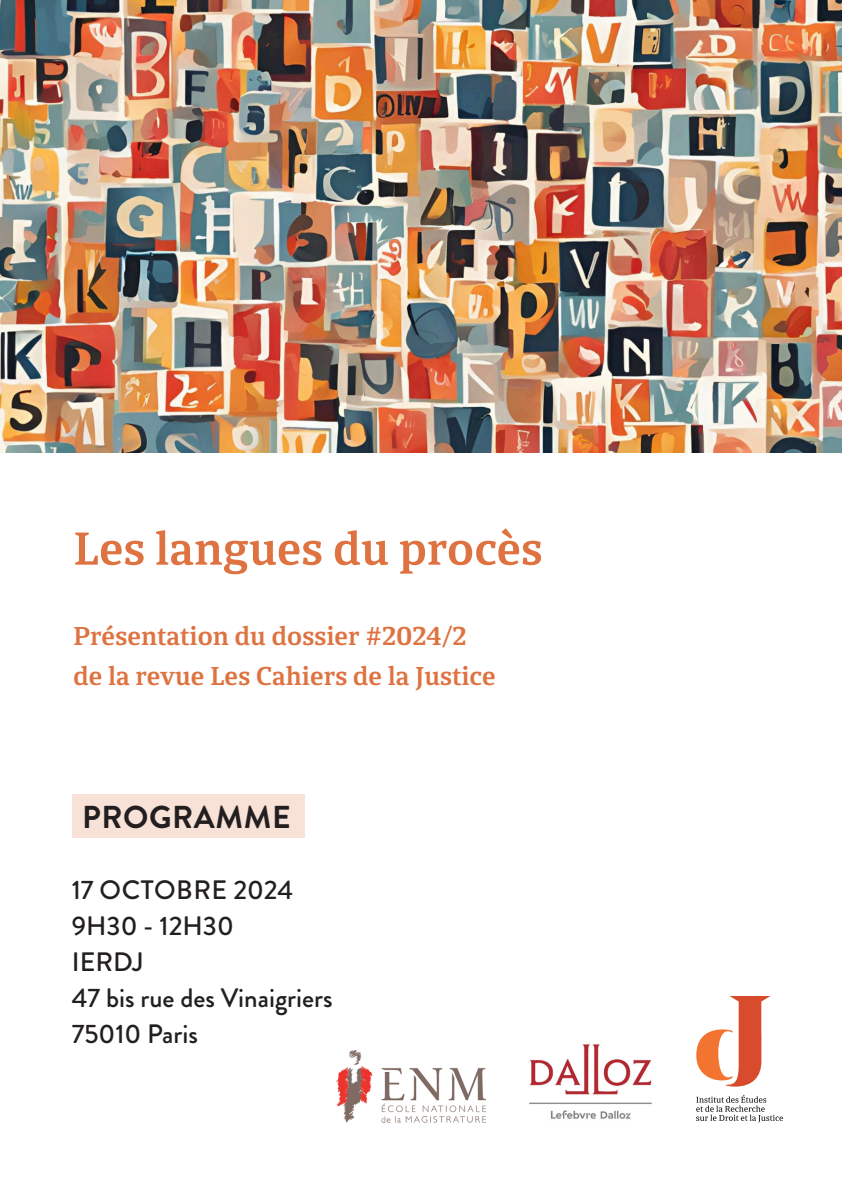
<style>
.page{position:relative;width:842px;height:1191px;background:#fff}
.page>*{position:absolute;margin:0;border:0;box-sizing:border-box;transform-origin:0 0}
.t1{font:600 50px "Calicanto";color:#de7341}
.t2{font:700 31.6px "Brandon Grotesque";letter-spacing:.02em;color:#231f20}
.t3{font:600 28px "Calicanto";color:#de7341}
.t4{font:500 26.6px/36px "Brandon Grotesque";color:#231f20}
</style>
<div class="page">
<div style="left:72px;top:794px;width:232px;height:43px;background:#f8e2d7"></div>
<svg style="left:696px;top:1094px;width:87px;height:28px"></svg>
<svg style="left:696px;top:996px;width:74px;height:90px"></svg>
<img style="left:0;top:0;width:842px;height:452px">
<img style="left:336px;top:1050px;width:150px;height:72px">
<img style="left:529px;top:1044px;width:123px;height:75px">
<p class="t1" style="left:73px;top:518px;width:471px">Les langues du procès</p>
<p class="t3" style="left:73px;top:619px;width:395px">Présentation du dossier #2024/2</p>
<p class="t3" style="left:73px;top:659px;width:424px">de la revue Les Cahiers de la Justice</p>
<p class="t2" style="left:82px;top:795px;width:210px">PROGRAMME</p>
<p class="t4" style="left:72px;top:872px;width:223px">17 OCTOBRE 2024</p>
<p class="t4" style="left:72px;top:908px;width:164px">9H30 - 12H30</p>
<p class="t4" style="left:72px;top:944px;width:262px">IERDJ<br>47 bis rue des Vinaigriers</p>
<p class="t4" style="left:72px;top:1016px;width:128px">75010 Paris</p>
</div>
